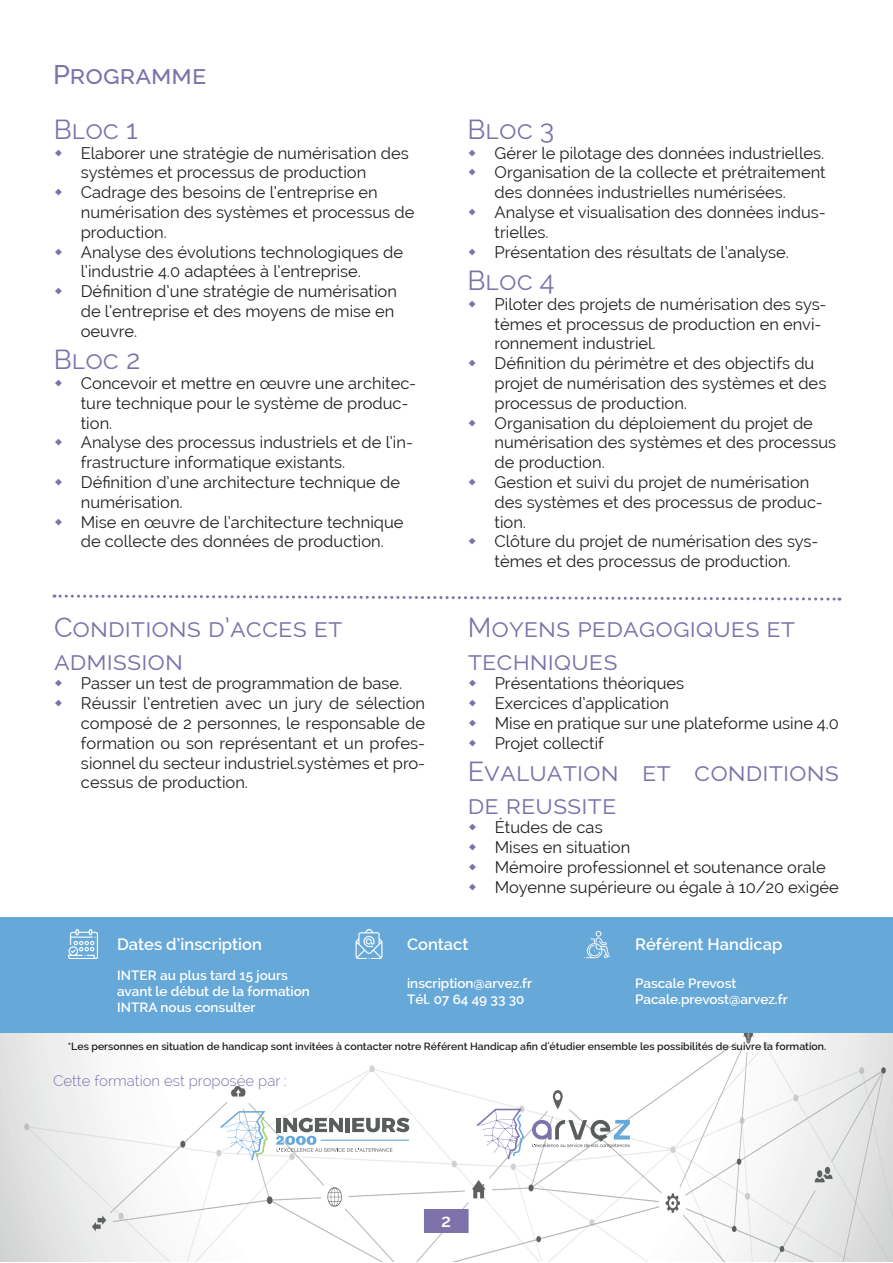
<style>
.page{position:relative;width:893px;height:1263px;background:#fff}
.page>*{position:absolute;margin:0;border:0;box-sizing:border-box;transform-origin:0 0}
.t1{font:27px/32.4px "Raleway";color:#7d72aa}
.t2{font:500 27px "Raleway";color:#7d72aa}
.t3{font:600 18px "Raleway";color:#fff}
.t4{font:16.5px/19.8px "Raleway";color:#231f20}
.t5{font:600 16.5px "Raleway";color:#fff}
.t6{font:300 15px "Raleway";color:#7f73ac}
.t7{font:600 13.5px/16.2px "Raleway";color:#fff}
.t8{font:600 10.5px "Raleway";color:#231f20}
</style>
<div class="page">
<img style="left:0;top:1032px;width:893px;height:230px">
<div style="left:425px;top:1210px;width:43px;height:22px;background:#7d72aa"></div>
<div style="left:424px;top:1209px;width:45px;height:24px;border:2px solid #7f73ac"></div>
<div style="left:0;top:917px;width:893px;height:115px;background:#66a8d8"></div>
<svg style="left:54px;top:594px;width:786px;height:7px"></svg>
<img style="left:69px;top:929px;width:29px;height:29px">
<img style="left:355px;top:929px;width:28px;height:29px">
<img style="left:584px;top:930px;width:26px;height:28px">
<svg style="left:477px;top:1109px;width:47px;height:50px"></svg>
<svg style="left:532px;top:1120px;width:98px;height:28px"></svg>
<svg style="left:220px;top:1111px;width:48px;height:49px"></svg>
<svg style="left:276px;top:1118px;width:133px;height:34px"></svg>
<h1 class="t2" style="left:53px;top:59px;width:155px">Programme</h1>
<h1 class="t1" style="left:54px;top:113px;width:85px">Bloc 1</h1>
<p class="t4" style="left:81px;top:143px;width:335px">Elaborer une stratégie de numérisation des systèmes et processus de production Cadrage des besoins de l’entreprise en numérisation des systèmes et processus de production.<br>Analyse des évolutions technologiques de l’industrie 4.0 adaptées à l’entreprise.<br>Définition d’une stratégie de numérisation de l’entreprise et des moyens de mise en oeuvre.</p>
<h1 class="t1" style="left:54px;top:343px;width:88px">Bloc 2</h1>
<p class="t4" style="left:81px;top:373px;width:337px">Concevoir et mettre en œuvre une architec&shy;ture technique pour le système de produc&shy;tion.<br>Analyse des processus industriels et de l’in&shy;frastructure informatique existants.<br>Définition d’une architecture technique de numérisation.<br>Mise en œuvre de l’architecture technique de collecte des données de production.</p>
<h1 class="t1" style="left:54px;top:611px;width:290px">Conditions d’acces et admission</h1>
<p class="t4" style="left:81px;top:673px;width:346px">Passer un test de programmation de base.<br>Réussir l’entretien avec un jury de sélection composé de 2 personnes, le responsable de formation ou son représentant et un profes&shy;sionnel du secteur industriel.systèmes et pro&shy;cessus de production.</p>
<h1 class="t1" style="left:468px;top:113px;width:88px">Bloc 3</h1>
<p class="t4" style="left:495px;top:143px;width:333px">Gérer le pilotage des données industrielles.<br>Organisation de la collecte et prétraitement des données industrielles numérisées.<br>Analyse et visualisation des données indus&shy;trielles.<br>Présentation des résultats de l’analyse.</p>
<h1 class="t1" style="left:468px;top:264px;width:88px">Bloc 4</h1>
<p class="t4" style="left:494px;top:294px;width:343px">Piloter des projets de numérisation des sys&shy;tèmes et processus de production en envi&shy;ronnement industriel.<br>Définition du périmètre et des objectifs du projet de numérisation des systèmes et des processus de production.<br>Organisation du déploiement du projet de numérisation des systèmes et des processus de production.<br>Gestion et suivi du projet de numérisation des systèmes et des processus de produc&shy;tion.<br>Clôture du projet de numérisation des sys&shy;tèmes et des processus de production.</p>
<h1 class="t1" style="left:468px;top:611px;width:329px">Moyens pedagogiques et techniques</h1>
<p class="t4" style="left:495px;top:673px;width:346px">Présentations théoriques<br>Exercices d’application<br>Mise en pratique sur une plateforme usine 4.0<br>Projet collectif</p>
<h1 class="t1" style="left:468px;top:755px;width:373px">Evaluation et conditions de reussite</h1>
<p class="t4" style="left:495px;top:817px;width:346px">Études de cas<br>Mises en situation<br>Mémoire professionnel et soutenance orale<br>Moyenne supérieure ou égale à 10/20 exigée</p>
<p class="t5" style="left:117px;top:934px;width:146px">Dates d’inscription</p>
<p class="t5" style="left:407px;top:934px;width:63px">Contact</p>
<p class="t5" style="left:635px;top:934px;width:149px">Référent Handicap</p>
<p class="t7" style="left:117px;top:967px;width:194px">INTER au plus tard 15 jours avant le début de la formation<br>INTRA nous consulter</p>
<p class="t7" style="left:407px;top:975px;width:127px">inscription@arvez.fr<br>Tél. 07 64 49 33 30</p>
<p class="t7" style="left:635px;top:975px;width:154px">Pascale Prevost<br>Pacale.prevost@arvez.fr</p>
<p class="t8" style="left:68px;top:1040px;width:760px">*Les personnes en situation de handicap sont invitées à contacter notre Référent Handicap afin d'étudier ensemble les possibilités de suivre la formation.</p>
<p class="t6" style="left:53px;top:1072px;width:235px">Cette formation est proposée par :</p>
<p class="t3" style="left:441px;top:1211px;width:12px">2</p>
</div>
